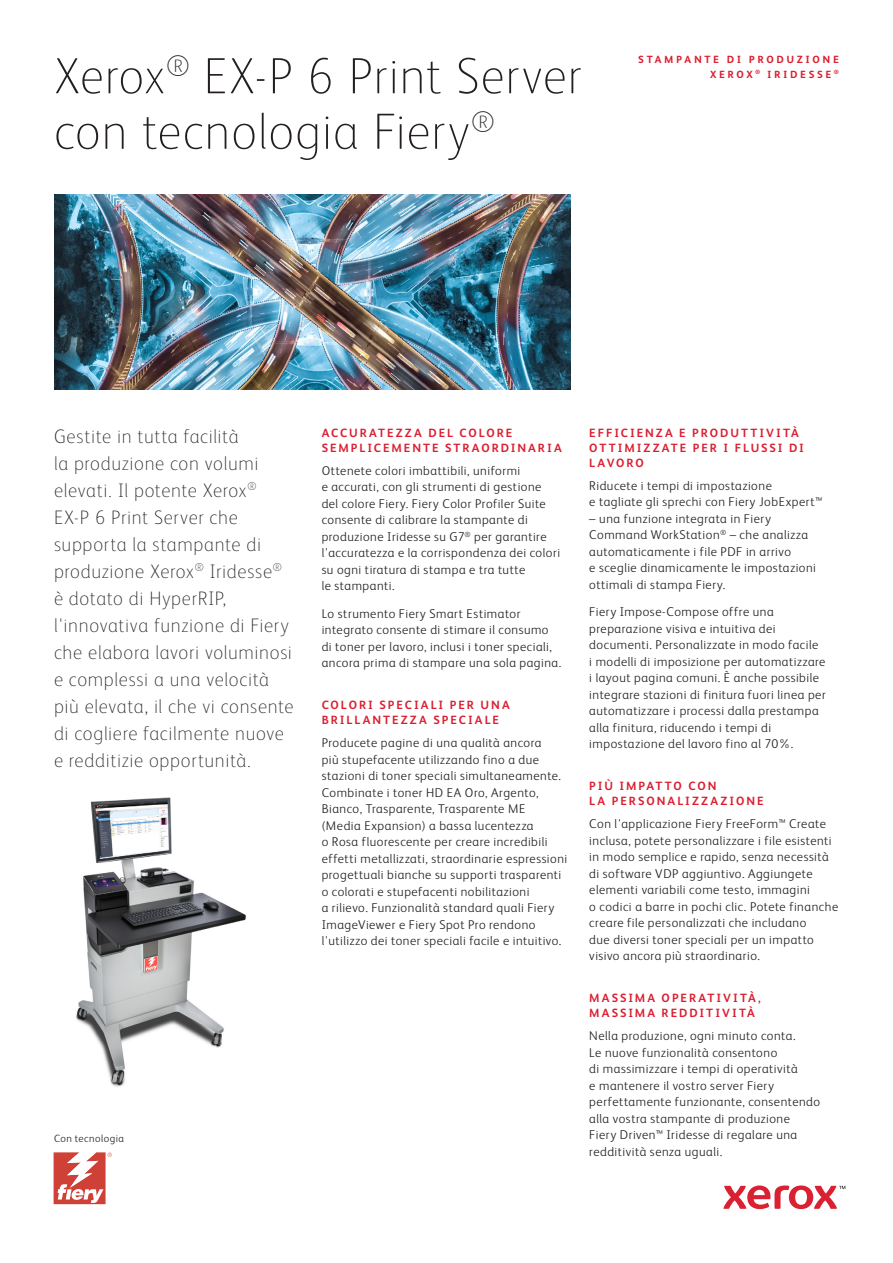
<style>
.page{position:relative;width:893px;height:1263px;background:#fff}
.page>*{position:absolute;margin:0;border:0;box-sizing:border-box;transform-origin:0 0}
.Page_Title{font:100 51px/55.5px "Xerox Sans";letter-spacing:.015em;color:#231f20}
.Intro{font:100 19.5px/27px "Xerox Sans";letter-spacing:.03em;color:#231f20}
.Body_Text{font:300 12.75px/16.5px "Xerox Sans";letter-spacing:.04em;color:#231f20}
.Body_Subhead{font:700 12px/15px "Xerox Sans";letter-spacing:.165em;color:#db1e30}
.Page_Header{font:700 12px/15px "Xerox Sans Expert";letter-spacing:.215em;color:#db1e30;text-align:right}
.Body_Text-2{font:300 10.5px "Xerox Sans";letter-spacing:.05em;color:#231f20}
</style>
<div class="page">
<svg style="left:723px;top:1185px;width:122px;height:24px"></svg>
<img style="left:54px;top:195px;width:517px;height:194px">
<svg style="left:54px;top:1152px;width:58px;height:52px"></svg>
<img style="left:76px;top:797px;width:170px;height:290px">
<p class="Page_Title" style="left:54px;top:46px;width:529px">Xerox<sup>®</sup> EX-P 6 Print Server con tecnologia Fiery<sup>®</sup></p>
<p class="Page_Header" style="left:638px;top:53px;width:202px">STAMPANTE DI PRODUZIONE<br>XEROX<sup>®</sup> IRIDESSE <sup>®</sup></p>
<p class="Intro" style="left:54px;top:422px;width:241px">Gestite in tutta facilità<br>la produzione con volumi elevati. Il potente Xerox<sup>®<br></sup>EX-P 6 Print Server che supporta la stampante di produzione Xerox<sup>®</sup> Iridesse<sup>® </sup>è dotato di HyperRIP, l'innovativa funzione di Fiery che elabora lavori voluminosi e complessi a una velocità più elevata, il che vi consente di cogliere facilmente nuove e redditizie opportunità.</p>
<p class="Body_Subhead" style="left:322px;top:425px;width:242px">ACCURATEZZA DEL COLORE<br>SEMPLICEMENTE STRAORDINARIA</p>
<p class="Body_Text" style="left:322px;top:462px;width:240px">Ottenete colori imbattibili, uniformi<br>e accurati, con gli strumenti di gestione del colore Fiery. Fiery Color Profiler Suite consente di calibrare la stampante di produzione Iridesse su G7<sup>®</sup> per garantire l'accuratezza e la corrispondenza dei colori su ogni tiratura di stampa e tra tutte<br>le stampanti.</p>
<p class="Body_Text" style="left:322px;top:604px;width:241px">Lo strumento Fiery Smart Estimator integrato consente di stimare il consumo di toner per lavoro, inclusi i toner speciali, ancora prima di stampare una sola pagina.</p>
<p class="Body_Subhead" style="left:322px;top:697px;width:190px">COLORI SPECIALI PER UNA<br>BRILLANTEZZA SPECIALE</p>
<p class="Body_Text" style="left:322px;top:734px;width:247px">Producete pagine di una qualità ancora<br>più stupefacente utilizzando fino a due stazioni di toner speciali simultaneamente.<br>Combinate i toner HD EA Oro, Argento, Bianco, Trasparente, Trasparente ME (Media Expansion) a bassa lucentezza<br>o Rosa fluorescente per creare incredibili effetti metallizzati, straordinarie espressioni progettuali bianche su supporti trasparenti o colorati e stupefacenti nobilitazioni<br>a rilievo. Funzionalità standard quali Fiery ImageViewer e Fiery Spot Pro rendono l'utilizzo dei toner speciali facile e intuitivo.</p>
<p class="Body_Text-2" style="left:54px;top:1131px;width:72px">Con tecnologia</p>
<p class="Body_Subhead" style="left:589px;top:425px;width:216px">EFFICIENZA E PRODUTTIVITÀ<br>OTTIMIZZATE PER I FLUSSI DI<br>LAVORO</p>
<p class="Body_Text" style="left:589px;top:477px;width:234px">Riducete i tempi di impostazione<br>e tagliate gli sprechi con Fiery JobExpert™</p>
<p class="Body_Text" style="left:589px;top:510px;width:228px">– una funzione integrata in Fiery Command WorkStation<sup>®</sup> – che analizza automaticamente i file PDF in arrivo<br>e sceglie dinamicamente le impostazioni ottimali di stampa Fiery.</p>
<p class="Body_Text" style="left:589px;top:603px;width:238px">Fiery Impose-Compose offre una preparazione visiva e intuitiva dei documenti. Personalizzate in modo facile<br>i modelli di imposizione per automatizzare i layout pagina comuni. È anche possibile integrare stazioni di finitura fuori linea per automatizzare i processi dalla prestampa alla finitura, riducendo i tempi di impostazione del lavoro fino al 70%.</p>
<p class="Body_Subhead" style="left:589px;top:778px;width:176px">PIÙ IMPATTO CON<br>LA PERSONALIZZAZIONE</p>
<p class="Body_Text" style="left:589px;top:815px;width:250px">Con l'applicazione Fiery FreeForm™ Create inclusa, potete personalizzare i file esistenti in modo semplice e rapido, senza necessità di software VDP aggiuntivo. Aggiungete elementi variabili come testo, immagini<br>o codici a barre in pochi clic. Potete finanche creare file personalizzati che includano<br>due diversi toner speciali per un impatto visivo ancora più straordinario.</p>
<p class="Body_Subhead" style="left:589px;top:990px;width:173px">MASSIMA OPERATIVITÀ,<br>MASSIMA REDDITIVITÀ</p>
<p class="Body_Text" style="left:589px;top:1027px;width:232px">Nella produzione, ogni minuto conta.<br>Le nuove funzionalità consentono<br>di massimizzare i tempi di operatività<br>e mantenere il vostro server Fiery perfettamente funzionante, consentendo alla vostra stampante di produzione<br>Fiery Driven™ Iridesse di regalare una redditività senza uguali.</p>
</div>
